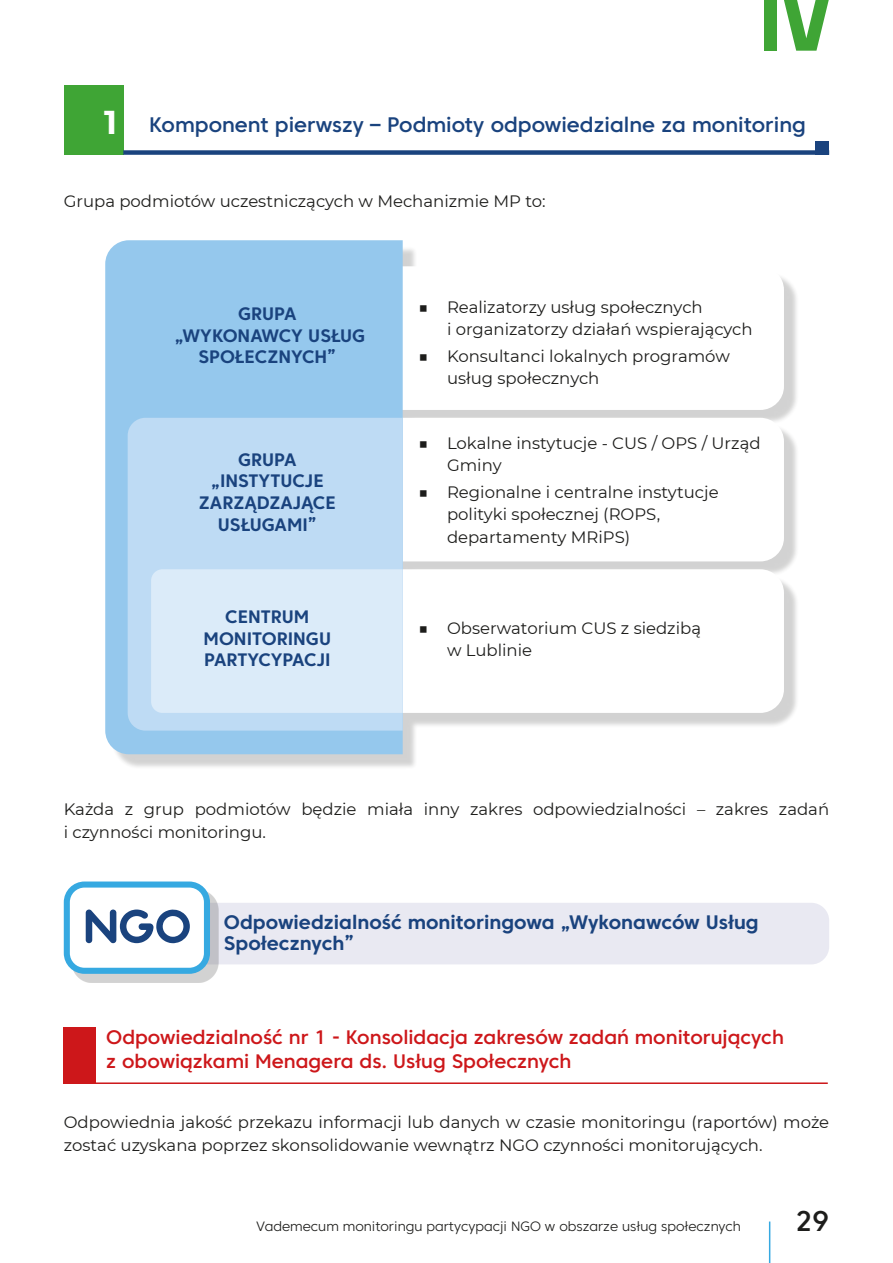
<style>
.page{position:relative;width:893px;height:1263px;background:#fff}
.page>*{position:absolute;margin:0;border:0;box-sizing:border-box;transform-origin:0 0}
.t1{font:500 28.5px "Core Sans C 55";color:#1d1d1b}
.t2{font:500 21px "Core Sans C 55";color:#1a437e}
.t3{font:500 19.5px/23.4px "Core Sans C 55";color:#cd171a}
.t4{font:700 19.5px/21px "Core Sans C 65";color:#1a437e}
.t5{font:700 18px/21.6px "Core Sans C 65";color:#1a437e;text-align:center}
.t6{font:16.5px/22.5px "Montserrat";color:#1d1d1b}
.t7{font:300 13.5px "Core Sans C 35";color:#1d1d1b}
.s1{font-family:"Montserrat";font-weight:700;font-size:33px;color:#fff}
</style>
<div class="page">
<hr style="left:769px;top:1221px;width:1px;height:42px;background:#36a9e1">
<div style="left:764px;top:0;width:12px;height:51px;background:#3fa535"></div>
<svg style="left:784px;top:0;width:45px;height:51px"></svg>
<div style="left:105px;top:903px;width:724px;height:61px;background:#e9e9f2;border-radius:18px"></div>
<div style="left:64px;top:85px;width:59px;height:70px;background:#3fa535"></div>
<div style="left:123px;top:150px;width:706px;height:5px;background:#1a437e"></div>
<div style="left:816px;top:141px;width:13px;height:14px;background:#1a437e"></div>
<div style="left:111px;top:246px;width:688px;height:523px;background:#1d1d1b;opacity:.2"></div>
<div style="left:128px;top:266px;width:656px;height:144px;background:#fff;border-radius:24px"></div>
<div style="left:128px;top:418px;width:656px;height:143px;background:#fff;border-radius:24px"></div>
<div style="left:128px;top:569px;width:656px;height:144px;background:#fff;border-radius:24px"></div>
<div style="left:105px;top:240px;width:298px;height:514px;background:#95c8ed"></div>
<div style="left:128px;top:418px;width:275px;height:313px;background:#bedbf4"></div>
<div style="left:151px;top:569px;width:252px;height:144px;background:#dbebf9"></div>
<div style="left:72px;top:890px;width:147px;height:92px;background:#1d1d1b;opacity:.2"></div>
<div style="left:64px;top:881px;width:146px;height:93px;background:#36a9e1;border-radius:21px"></div>
<div style="left:70px;top:887px;width:134px;height:81px;background:#fff;border-radius:15px"></div>
<svg style="left:86px;top:909px;width:104px;height:34px"></svg>
<hr style="left:64px;top:1082px;width:764px;height:2px;background:#cd171a">
<div style="left:64px;top:1027px;width:32px;height:56px;background:#cd171a"></div>
<p class="t2" style="left:100px;top:112px;width:708px">1.<span class="s1">1</span> Komponent pierwszy – Podmioty odpowiedzialne za monitoring</p>
<p class="t6" style="left:64px;top:190px;width:483px">Grupa podmiotów uczestniczących w Mechanizmie MP to:</p>
<p class="t5" style="left:175px;top:303px;width:192px">GRUPA „WYKONAWCY USŁUG<br>SPOŁECZNYCH”</p>
<p class="t5" style="left:199px;top:448px;width:138px">GRUPA „INSTYTUCJE<br>ZARZĄDZAJĄCE<br>USŁUGAMI”</p>
<p class="t5" style="left:204px;top:606px;width:129px">CENTRUM<br>MONITORINGU<br>PARTYCYPACJI</p>
<p class="t6" style="left:447px;top:295px;width:307px;text-indent:-28px">■ Realizatorzy usług społecznych<br>i organizatorzy działań wspierających</p>
<p class="t6" style="left:447px;top:344px;width:284px;text-indent:-28px">■ Konsultanci lokalnych programów usług społecznych</p>
<p class="t6" style="left:447px;top:431px;width:315px;text-indent:-28px">■ Lokalne instytucje - CUS / OPS / Urząd<br>Gminy</p>
<p class="t6" style="left:447px;top:480px;width:273px;text-indent:-28px">■ Regionalne i centralne instytucje polityki społecznej (ROPS, departamenty MRiPS)</p>
<p class="t6" style="left:447px;top:616px;width:256px;text-indent:-28px">■ Obserwatorium CUS z siedzibą w Lublinie</p>
<p class="t6" style="left:64px;top:798px;width:767px">Każda z grup podmiotów będzie miała inny zakres odpowiedzialności – zakres zadań i czynności monitoringu.</p>
<p class="t4" style="left:224px;top:911px;width:536px">Odpowiedzialność monitoringowa „Wykonawców Usług<br>Społecznych”</p>
<p class="t3" style="left:106px;top:1025px;width:679px">Odpowiedzialność nr 1 - Konsolidacja zakresów zadań monitorujących z obowiązkami Menagera ds. Usług Społecznych</p>
<p class="t6" style="left:64px;top:1110px;width:767px">Odpowiednia jakość przekazu informacji lub danych w czasie monitoringu (raportów) może zostać uzyskana poprzez skonsolidowanie wewnątrz NGO czynności monitorujących.</p>
<p class="t7" style="left:256px;top:1218px;width:486px">Vademecum monitoringu partycypacji NGO w obszarze usług społecznych</p>
<h1 class="t1" style="left:795px;top:1203px;width:36px">29</h1>
</div>
